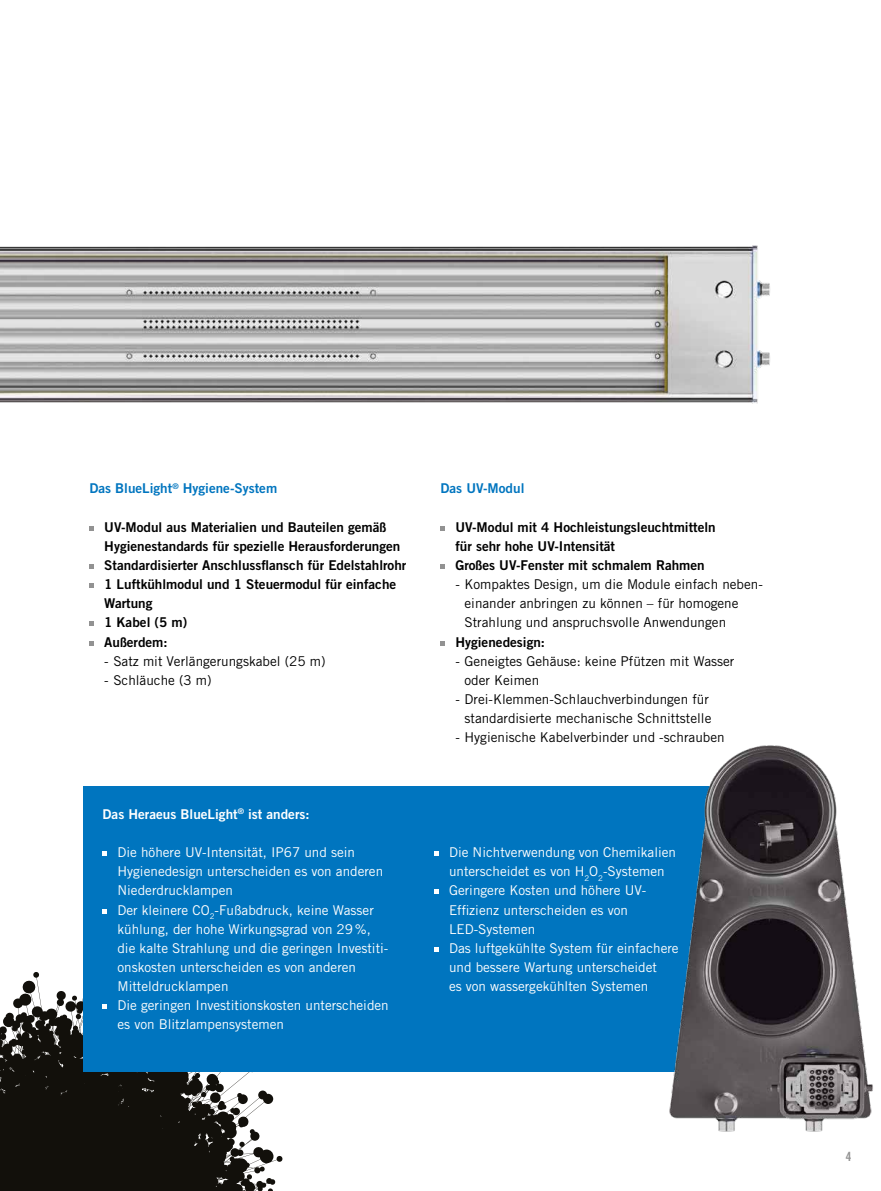
<style>
.page{position:relative;width:881px;height:1191px;background:#fff}
.page>*{position:absolute;margin:0;border:0;box-sizing:border-box;transform-origin:0 0}
.t1{font:13.5px/19.2px "Trade Gothic LT";color:#fff}
.t2{font:13.5px/19.2px "Trade Gothic LT";color:#000}
.t3{font:13.5px/19.2px "Trade Gothic LT Bold Two";color:#000}
.t4{font:13.5px "Trade Gothic LT Bold Two";color:#0075bf}
.t5{font:13.5px "Trade Gothic LT Bold Two";color:#fff}
.t6{font:12.75px "Trade Gothic LT Bold Cond Twenty";color:#929292}
</style>
<div class="page">
<svg style="left:0;top:972px;width:298px;height:219px;fill:#12100b"></svg>
<div style="left:83px;top:786px;width:672px;height:285px;background:#0075bf"></div>
<svg style="left:102px;top:851px;width:5px;height:5px"></svg>
<svg style="left:102px;top:909px;width:5px;height:4px"></svg>
<svg style="left:102px;top:1004px;width:5px;height:5px"></svg>
<img style="left:623px;top:745px;width:250px;height:387px">
<img style="left:0;top:245px;width:770px;height:159px">
<svg style="left:89px;top:526px;width:5px;height:4px"></svg>
<svg style="left:89px;top:564px;width:5px;height:5px"></svg>
<svg style="left:89px;top:583px;width:5px;height:5px"></svg>
<svg style="left:89px;top:622px;width:5px;height:4px"></svg>
<svg style="left:89px;top:641px;width:5px;height:4px"></svg>
<svg style="left:440px;top:526px;width:5px;height:4px"></svg>
<svg style="left:440px;top:564px;width:5px;height:5px"></svg>
<svg style="left:440px;top:641px;width:5px;height:4px"></svg>
<svg style="left:434px;top:851px;width:4px;height:5px"></svg>
<svg style="left:434px;top:889px;width:4px;height:5px"></svg>
<svg style="left:434px;top:947px;width:4px;height:4px"></svg>
<p class="t4" style="left:89px;top:480px;width:189px">Das BlueLight<sup>®</sup> Hygiene-System</p>
<p class="t3" style="left:104px;top:517px;width:303px">UV-Modul aus Materialien und Bauteilen gemäß Hygienestandards für spezielle Herausforderungen Standardisierter Anschlussflansch für Edelstahlrohr 1 Luftkühlmodul und 1 Steuermodul für einfache Wartung<br>1 Kabel (5 m)<br>Außerdem:</p>
<p class="t2" style="left:104px;top:651px;width:223px">- Satz mit Verlängerungskabel (25 m)</p>
<p class="t2" style="left:104px;top:670px;width:109px">- Schläuche (3 m)</p>
<p class="t5" style="left:102px;top:805px;width:208px">Das Heraeus BlueLight<sup>®</sup> ist anders:</p>
<p class="t1" style="left:117px;top:842px;width:273px">Die höhere UV-Intensität, IP67 und sein Hygienedesign unterscheiden es von anderen Niederdrucklampen<br>Der kleinere CO<sub>2</sub>-Fußabdruck, keine Wasser kühlung, der hohe Wirkungsgrad von 29%, die kalte Strahlung und die geringen Investiti&shy;onskosten unterscheiden es von anderen Mitteldrucklampen<br>Die geringen Investitionskosten unterscheiden es von Blitzlampensystemen</p>
<p class="t4" style="left:440px;top:480px;width:85px">Das UV-Modul</p>
<p class="t3" style="left:455px;top:517px;width:262px">UV-Modul mit 4 Hochleistungsleuchtmitteln für sehr hohe UV-Intensität<br>Großes UV-Fenster mit schmalem Rahmen</p>
<p class="t2" style="left:464px;top:574px;width:300px;text-indent:-9px">- Kompaktes Design, um die Module einfach neben&shy;einander anbringen zu können – für homogene<br>Strahlung und anspruchsvolle Anwendungen</p>
<p class="t3" style="left:455px;top:632px;width:91px">Hygienedesign:</p>
<p class="t2" style="left:464px;top:651px;width:271px;text-indent:-9px">- Geneigtes Gehäuse: keine Pfützen mit Wasser oder Keimen</p>
<p class="t2" style="left:455px;top:689px;width:257px;text-align:right">- Drei-Klemmen-Schlauchverbindungen für standardisierte mechanische Schnittstelle</p>
<p class="t2" style="left:455px;top:727px;width:271px">- Hygienische Kabelverbinder und -schrauben</p>
<p class="t1" style="left:449px;top:842px;width:231px">Die Nichtverwendung von Chemikalien unterscheidet es von H<sub>2</sub>O<sub>2</sub>-Systemen<br>Geringere Kosten und höhere UV-<br>Effizienz unterscheiden es von<br>LED-Systemen<br>Das luftgekühlte System für einfachere und bessere Wartung unterscheidet<br>es von wassergekühlten Systemen</p>
<p class="t6" style="left:845px;top:1148px;width:7px">4</p>
</div>
